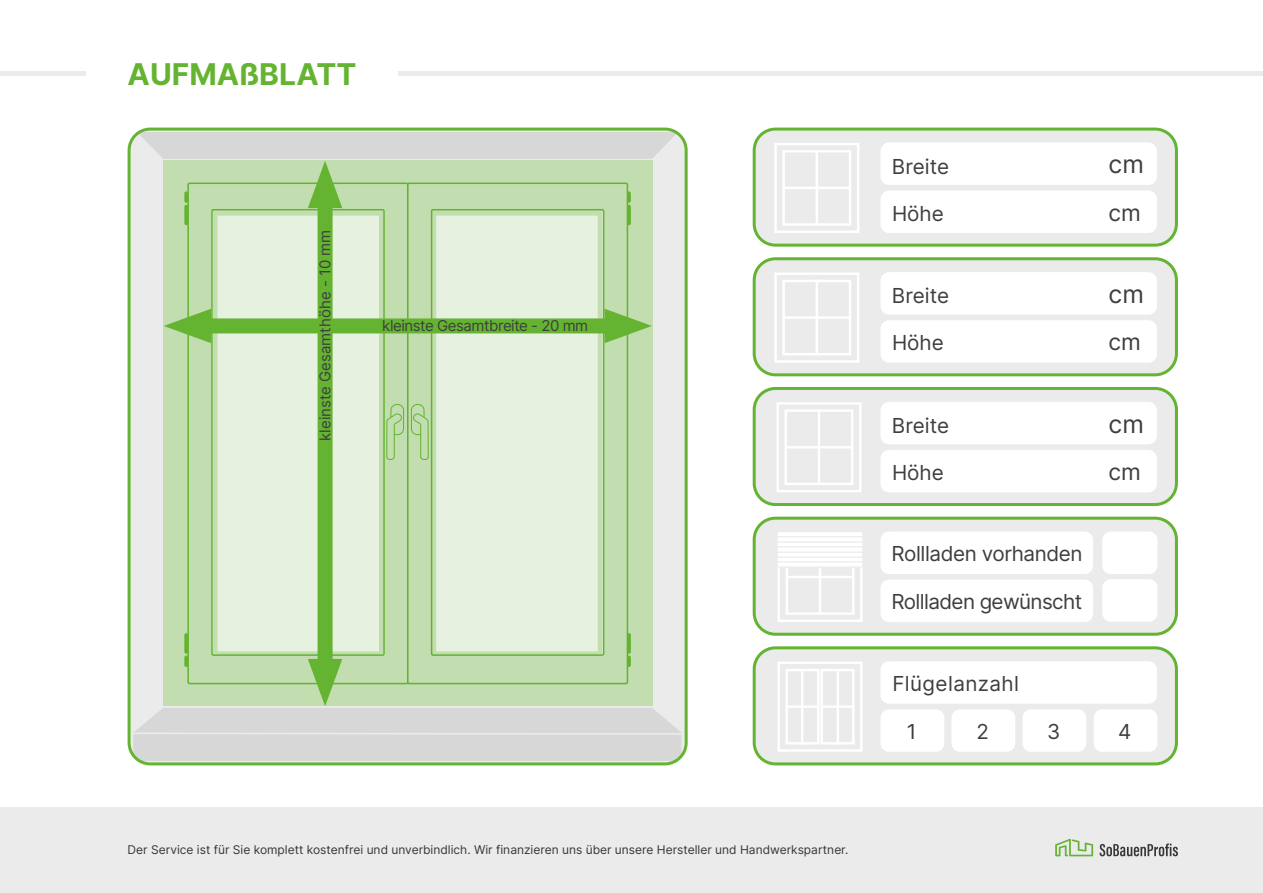
<style>
.page{position:relative;width:1263px;height:893px;background:#fff}
.page>*{position:absolute;margin:0;border:0;box-sizing:border-box;transform-origin:0 0}
.Fließtext{font:30px "Inter";color:#64b432}
.t1{font:24.75px "Inter";color:#3e3e3f}
.t2{font:22.8px "Inter";color:#3e3e3f}
.t3{font:20.7px "Inter";letter-spacing:-.015em;color:#3e3e3f}
.t4{font:20.7px "Inter";letter-spacing:.02em;color:#3e3e3f}
.t5{font:15px "Inter";letter-spacing:-.025em;color:#3e3e3f}
.t6{font:15px "Inter";color:#3e3e3f}
.t7{font:12px "Inter";color:#373737}
</style>
<div class="page">
<div style="left:0;top:808px;width:1263px;height:85px;background:#ebebeb"></div>
<svg style="left:1099px;top:843px;width:79px;height:13px"></svg>
<svg style="left:1055px;top:839px;width:38px;height:17px"></svg>
<hr style="left:398px;top:71px;width:865px;height:4px;background:#ebebeb">
<hr style="left:0;top:71px;width:85px;height:4px;background:#ebebeb">
<div style="left:754px;top:129px;width:422px;height:116px;background:#ebebeb;border-radius:21px"></div>
<div style="left:753px;top:128px;width:425px;height:119px;border:3px solid #64b432;border-radius:21px"></div>
<div style="left:774px;top:143px;width:85px;height:90px;border:2px solid #fff"></div>
<div style="left:782px;top:150px;width:69px;height:76px;border:2px solid #fff"></div>
<hr style="left:816px;top:150px;width:2px;height:76px;background:#fff">
<hr style="left:783px;top:187px;width:68px;height:2px;background:#fff">
<div style="left:880px;top:190px;width:277px;height:43px;background:#fff;border-radius:9px"></div>
<div style="left:880px;top:142px;width:277px;height:43px;background:#fff;border-radius:9px"></div>
<div style="left:754px;top:648px;width:422px;height:116px;background:#ebebeb;border-radius:21px"></div>
<div style="left:753px;top:646px;width:425px;height:119px;border:3px solid #64b432;border-radius:21px"></div>
<div style="left:777px;top:662px;width:85px;height:90px;border:2px solid #fff"></div>
<div style="left:785px;top:669px;width:34px;height:75px;border:2px solid #fff"></div>
<div style="left:820px;top:669px;width:34px;height:75px;border:2px solid #fff"></div>
<hr style="left:801px;top:669px;width:2px;height:75px;background:#fff">
<hr style="left:837px;top:669px;width:2px;height:75px;background:#fff">
<hr style="left:788px;top:705px;width:30px;height:3px;background:#fff">
<hr style="left:823px;top:705px;width:29px;height:3px;background:#fff">
<div style="left:880px;top:709px;width:64px;height:43px;background:#fff;border-radius:9px"></div>
<div style="left:880px;top:661px;width:277px;height:43px;background:#fff;border-radius:9px"></div>
<div style="left:754px;top:518px;width:422px;height:116px;background:#ebebeb;border-radius:21px"></div>
<div style="left:753px;top:517px;width:425px;height:119px;border:3px solid #64b432;border-radius:21px"></div>
<div style="left:777px;top:532px;width:85px;height:90px;border:2px solid #fff"></div>
<div style="left:786px;top:539px;width:68px;height:76px;border:2px solid #fff"></div>
<hr style="left:819px;top:539px;width:2px;height:76px;background:#fff">
<hr style="left:786px;top:576px;width:68px;height:2px;background:#fff">
<div style="left:880px;top:580px;width:213px;height:42px;background:#fff;border-radius:9px"></div>
<div style="left:880px;top:531px;width:213px;height:43px;background:#fff;border-radius:9px"></div>
<div style="left:1102px;top:531px;width:55px;height:43px;background:#fff;border-radius:9px"></div>
<div style="left:1102px;top:579px;width:55px;height:43px;background:#fff;border-radius:9px"></div>
<div style="left:754px;top:388px;width:422px;height:116px;background:#ebebeb;border-radius:21px"></div>
<div style="left:753px;top:387px;width:425px;height:119px;border:3px solid #64b432;border-radius:21px"></div>
<div style="left:776px;top:402px;width:85px;height:90px;border:2px solid #fff"></div>
<div style="left:784px;top:409px;width:69px;height:76px;border:2px solid #fff"></div>
<hr style="left:818px;top:409px;width:2px;height:76px;background:#fff">
<hr style="left:785px;top:446px;width:68px;height:2px;background:#fff">
<div style="left:880px;top:450px;width:277px;height:42px;background:#fff;border-radius:9px"></div>
<div style="left:880px;top:402px;width:277px;height:42px;background:#fff;border-radius:9px"></div>
<div style="left:754px;top:259px;width:422px;height:116px;background:#ebebeb;border-radius:21px"></div>
<div style="left:753px;top:257px;width:425px;height:119px;border:3px solid #64b432;border-radius:21px"></div>
<div style="left:774px;top:272px;width:85px;height:91px;border:2px solid #fff"></div>
<div style="left:782px;top:280px;width:69px;height:75px;border:2px solid #fff"></div>
<hr style="left:816px;top:280px;width:2px;height:75px;background:#fff">
<hr style="left:783px;top:316px;width:68px;height:3px;background:#fff">
<div style="left:880px;top:320px;width:277px;height:43px;background:#fff;border-radius:9px"></div>
<div style="left:880px;top:272px;width:277px;height:43px;background:#fff;border-radius:9px"></div>
<svg style="left:129px;top:75px;width:557px;height:733px;background:#d5e5ca"></svg>
<div style="left:951px;top:709px;width:64px;height:43px;background:#fff;border-radius:9px"></div>
<div style="left:1022px;top:709px;width:64px;height:43px;background:#fff;border-radius:9px"></div>
<div style="left:1094px;top:709px;width:63px;height:43px;background:#fff;border-radius:9px"></div>
<div style="left:777px;top:532px;width:86px;height:5px;background:#fff"></div>
<div style="left:777px;top:531px;width:86px;height:6px;border:1px solid #ebebeb"></div>
<div style="left:777px;top:542px;width:86px;height:5px;background:#fff"></div>
<div style="left:777px;top:542px;width:86px;height:5px;border:1px solid #ebebeb"></div>
<div style="left:777px;top:557px;width:86px;height:5px;background:#fff"></div>
<div style="left:777px;top:557px;width:86px;height:5px;border:1px solid #ebebeb"></div>
<div style="left:777px;top:537px;width:86px;height:5px;background:#fff"></div>
<div style="left:777px;top:537px;width:86px;height:5px;border:1px solid #ebebeb"></div>
<div style="left:777px;top:552px;width:86px;height:5px;background:#fff"></div>
<div style="left:777px;top:552px;width:86px;height:5px;border:1px solid #ebebeb"></div>
<div style="left:777px;top:547px;width:86px;height:5px;background:#fff"></div>
<div style="left:777px;top:547px;width:86px;height:5px;border:1px solid #ebebeb"></div>
<div style="left:777px;top:562px;width:86px;height:5px;background:#fff"></div>
<div style="left:777px;top:562px;width:86px;height:5px;border:1px solid #ebebeb"></div>
<p class="Fließtext" style="left:128px;top:52px;width:230px">AUFMAßBLATT</p>
<p class="t6" style="left:314px;top:441px;width:213px;rotate:-90deg">kleinste Gesamthöhe - 10 mm</p>
<p class="t5" style="left:382px;top:315px;width:207px">kleinste Gesamtbreite - 20 mm</p>
<p class="t7" style="left:128px;top:841px;width:722px">Der Service ist für Sie komplett kostenfrei und unverbindlich. Wir finanzieren uns über unsere Hersteller und Handwerkspartner.</p>
<p class="t3" style="left:892px;top:151px;width:59px">Breite</p>
<p class="t1" style="left:1108px;top:146px;width:37px">cm</p>
<p class="t3" style="left:892px;top:198px;width:53px">Höhe</p>
<p class="t2" style="left:1108px;top:196px;width:34px">cm</p>
<p class="t3" style="left:892px;top:281px;width:59px">Breite</p>
<p class="t1" style="left:1108px;top:276px;width:37px">cm</p>
<p class="t3" style="left:892px;top:328px;width:53px">Höhe</p>
<p class="t2" style="left:1108px;top:325px;width:34px">cm</p>
<p class="t3" style="left:892px;top:410px;width:59px">Breite</p>
<p class="t1" style="left:1108px;top:406px;width:37px">cm</p>
<p class="t3" style="left:892px;top:458px;width:53px">Höhe</p>
<p class="t2" style="left:1108px;top:455px;width:34px">cm</p>
<p class="t3" style="left:891px;top:538px;width:193px">Rollladen vorhanden</p>
<p class="t3" style="left:891px;top:586px;width:192px">Rollladen gewünscht</p>
<p class="t4" style="left:892px;top:668px;width:128px">Flügelanzahl</p>
<p class="t3" style="left:907px;top:716px;width:11px">1</p>
<p class="t3" style="left:976px;top:716px;width:14px">2</p>
<p class="t3" style="left:1047px;top:716px;width:15px">3</p>
<p class="t3" style="left:1118px;top:716px;width:15px">4</p>
</div>
